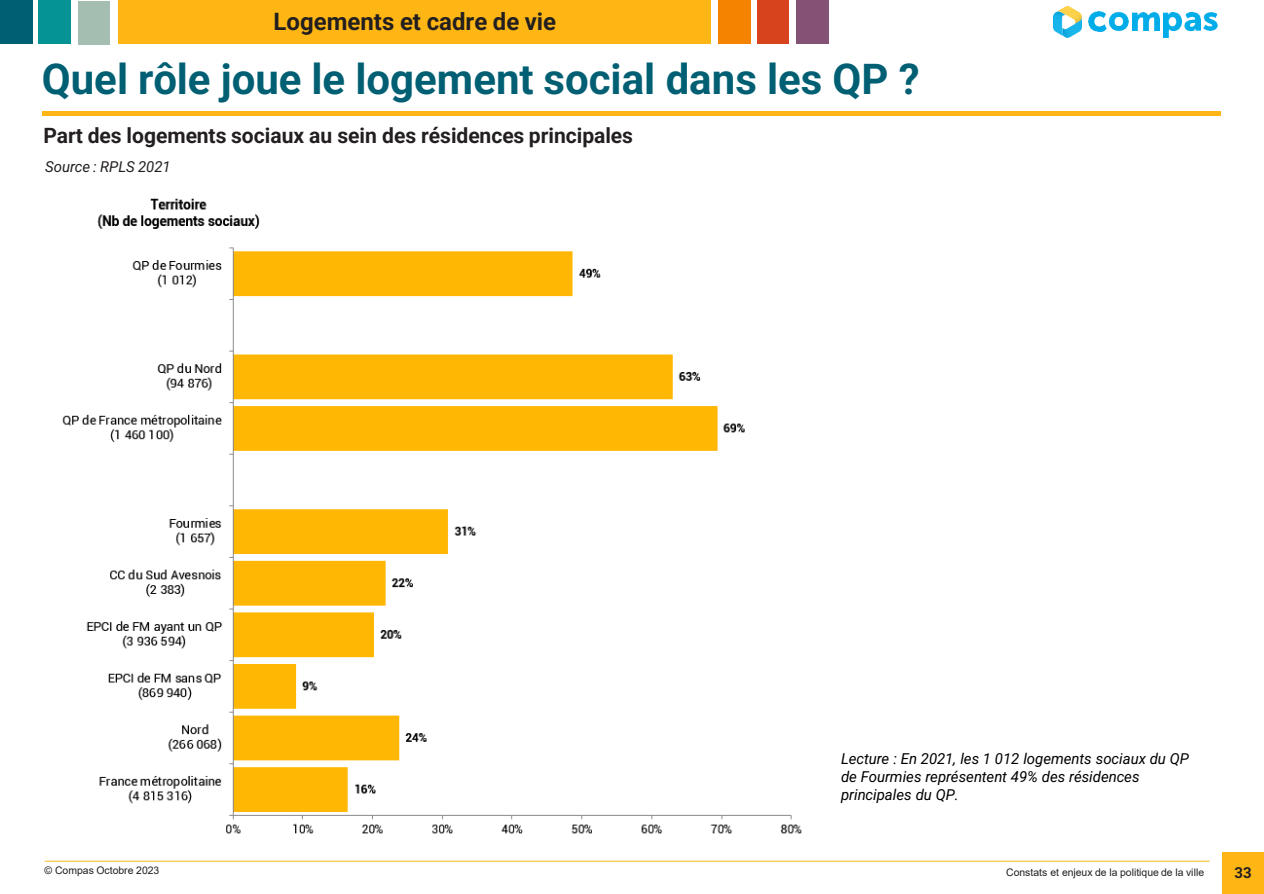
<style>
.page{position:relative;width:1264px;height:894px;background:#fff}
.page>*{position:absolute;margin:0;border:0;box-sizing:border-box;transform-origin:0 0}
.t1{font:700 42px "Roboto";color:#005f73}
.t2{font:700 24px "Roboto";color:#231f20}
.t3{font:700 21px "Roboto";color:#231f20}
.t4{font:italic 15px/18px "Roboto";color:#000}
.t5{font:italic 15px "Roboto";letter-spacing:-.005em;color:#231f20}
.t6{font:700 15px "Roboto";color:#231f20}
.t7{font:10.5px "Arial";letter-spacing:-.005em;color:#231f20}
</style>
<div class="page">
<div style="left:1222px;top:852px;width:41px;height:41px;background:#fdb614"></div>
<img style="left:1095px;top:12px;width:33px;height:19px">
<img style="left:1132px;top:12px;width:26px;height:18px">
<img style="left:1163px;top:12px;width:37px;height:25px">
<img style="left:1203px;top:12px;width:14px;height:19px">
<img style="left:1053px;top:6px;width:42px;height:32px">
<div style="left:42px;top:111px;width:1177px;height:5px;background:#fdb614"></div>
<hr style="left:45px;top:860px;width:1164px;height:1px;background:#fdb614">
<div style="left:39px;top:0;width:32px;height:43px;background:#069396"></div>
<div style="left:718px;top:1px;width:32px;height:43px;background:#f58300"></div>
<div style="left:78px;top:1px;width:32px;height:43px;background:#a4bfb1"></div>
<div style="left:796px;top:1px;width:32px;height:43px;background:#835275"></div>
<div style="left:757px;top:1px;width:32px;height:43px;background:#d6431d"></div>
<div style="left:118px;top:0;width:593px;height:43px;background:#fdb614"></div>
<div style="left:0;top:0;width:32px;height:43px;background:#005f73"></div>
<img style="left:62px;top:198px;width:740px;height:636px">
<h2 class="t2" style="left:273px;top:4px;width:284px">Logements et cadre de vie</h2>
<p class="t1" style="left:42px;top:50px;width:879px">Quel rôle joue le logement social dans les QP ?</p>
<p class="t3" style="left:43px;top:121px;width:591px">Part des logements sociaux au sein des résidences principales</p>
<p class="t5" style="left:45px;top:156px;width:127px">Source : RPLS 2021</p>
<p class="t4" style="left:840px;top:748px;width:349px">Lecture : En 2021, les 1 012 logements sociaux du QP de Fourmies représentent 49% des résidences principales du QP.</p>
<p class="t7" style="left:45px;top:863px;width:116px">© Compas Octobre 2023</p>
<p class="t7" style="left:1005px;top:864px;width:199px">Constats et enjeux de la politique de la ville</p>
<p class="t6" style="left:1234px;top:861px;width:19px">33</p>
</div>
